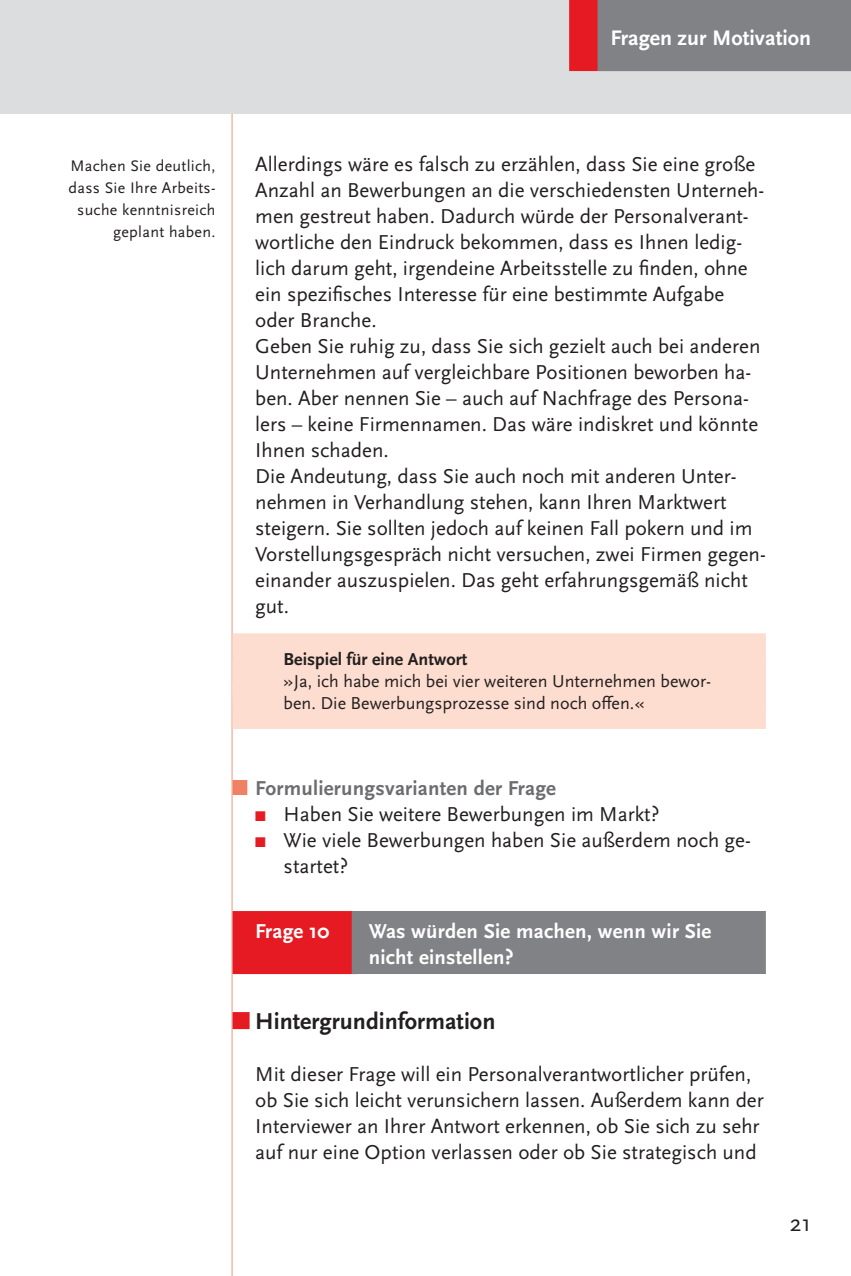
<style>
.page{position:relative;width:851px;height:1276px;background:#fff}
.page>*{position:absolute;margin:0;border:0;box-sizing:border-box;transform-origin:0 0}
.t1{font:700 24px "Scala Sans Pro";color:#231f20}
.t2{font:24px "Scala Sans Pro";color:#231f20}
.t3{font:700 22px "Scala Sans Pro";color:#fff}
.t4{font:21px/26px "Scala Sans Pro";color:#231f20}
.t5{font:700 21px/26px "Scala Sans Pro";letter-spacing:.01em;color:#fff}
.t6{font:700 21px "Scala Sans Pro";letter-spacing:.01em;color:#6c6d70}
.t7{font:18px/22px "Scala Sans Pro";color:#231f20}
.t8{font:700 18px "Scala Sans Pro";color:#231f20}
.t9{font:16px/22px "Scala Sans Pro";letter-spacing:.02em;color:#231f20;text-align:right}
.s1{color:#e51a23}
</style>
<div class="page">
<hr style="left:0;top:113px;width:850px;height:1px;background:#d1d2d4">
<hr style="left:231px;top:113px;width:1px;height:1163px;background:#f19478">
<div style="left:1px;top:0;width:849px;height:113px;background:#dcdddf"></div>
<div style="left:569px;top:0;width:281px;height:71px;background:#e51a23"></div>
<div style="left:597px;top:0;width:253px;height:71px;background:#808285"></div>
<div style="left:232px;top:633px;width:533px;height:60px;background:#fdddcf"></div>
<div style="left:232px;top:683px;width:533px;height:46px;background:#fdddcf"></div>
<div style="left:232px;top:780px;width:15px;height:15px;background:#ef8164"></div>
<div style="left:232px;top:911px;width:125px;height:63px;background:#e51a23"></div>
<div style="left:351px;top:911px;width:414px;height:63px;background:#808285"></div>
<div style="left:232px;top:1012px;width:17px;height:17px;background:#e51a23"></div>
<p class="t3" style="left:610px;top:23px;width:202px">Fragen zur Motivation</p>
<p class="t9" style="left:69px;top:154px;width:148px">Machen Sie deutlich, dass Sie Ihre Arbeits&shy;suche kenntnisreich geplant haben.</p>
<p class="t4" style="left:255px;top:150px;width:512px">Allerdings wäre es falsch zu erzählen, dass Sie eine große Anzahl an Bewerbungen an die verschiedensten Unterneh&shy;men gestreut haben. Dadurch würde der Personalverant&shy;wortliche den Eindruck bekommen, dass es Ihnen ledig&shy;lich darum geht, irgendeine Arbeitsstelle zu finden, ohne ein spezifisches Interesse für eine bestimmte Aufgabe oder Branche.<br>Geben Sie ruhig zu, dass Sie sich gezielt auch bei anderen Unternehmen auf vergleichbare Positionen beworben ha&shy;ben. Aber nennen Sie – auch auf Nachfrage des Persona&shy;lers – keine Firmennamen. Das wäre indiskret und könnte Ihnen schaden.<br>Die Andeutung, dass Sie auch noch mit anderen Unter&shy;nehmen in Verhandlung stehen, kann Ihren Marktwert steigern. Sie sollten jedoch auf keinen Fall pokern und im Vorstellungsgespräch nicht versuchen, zwei Firmen gegen&shy;einander auszuspielen. Das geht erfahrungsgemäß nicht gut.</p>
<p class="t8" style="left:283px;top:646px;width:185px">Beispiel für eine Antwort</p>
<p class="t7" style="left:283px;top:669px;width:429px">»Ja, ich habe mich bei vier weiteren Unternehmen bewor&shy;ben. Die Bewerbungsprozesse sind noch offen.«</p>
<p class="t6" style="left:255px;top:773px;width:302px">Formulierungsvarianten der Frage</p>
<p class="t4" style="left:255px;top:800px;width:406px"><span class="s1">■</span> Haben Sie weitere Bewerbungen im Markt?</p>
<p class="t4" style="left:283px;top:826px;width:468px;text-indent:-28px"><span class="s1">■</span> Wie viele Bewerbungen haben Sie außerdem noch ge&shy;startet?</p>
<p class="t5" style="left:255px;top:917px;width:76px">Frage 10</p>
<p class="t5" style="left:368px;top:917px;width:344px">Was würden Sie machen, wenn wir Sie nicht einstellen?</p>
<p class="t1" style="left:255px;top:1004px;width:242px">Hintergrundinformation</p>
<p class="t4" style="left:255px;top:1060px;width:510px">Mit dieser Frage will ein Personalverantwortlicher prüfen, ob Sie sich leicht verunsichern lassen. Außerdem kann der Interviewer an Ihrer Antwort erkennen, ob Sie sich zu sehr auf nur eine Option verlassen oder ob Sie strategisch und</p>
<p class="t2" style="left:789px;top:1206px;width:23px">21</p>
</div>
